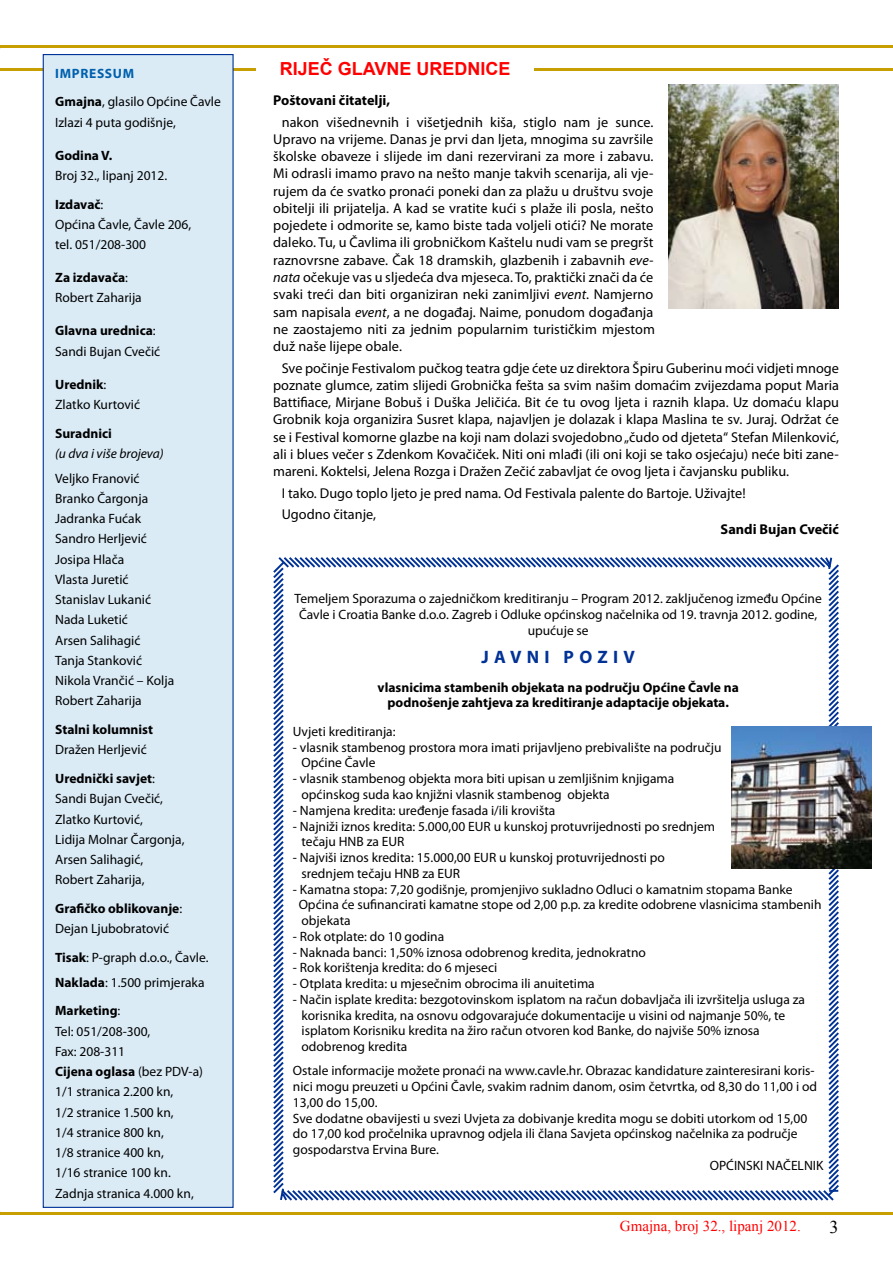
<style>
.page{position:relative;width:893px;height:1263px;background:#fff}
.page>*{position:absolute;margin:0;border:0;box-sizing:border-box;transform-origin:0 0}
.t1{font:700 18px "Arial";color:#f00}
.t2{font:700 18px "Myriad Pro";letter-spacing:.29em;color:#003296}
.t3{font:18px "Times New Roman";color:#000}
.t4{font:15px "Times New Roman";color:#f00}
.t5{font:14.25px/17.2px "Myriad Pro";color:#000;text-align:justify}
.t6{font:700 14.25px "Myriad Pro";color:#000}
.t7{font:13.5px/20.2px "Myriad Pro";color:#000}
.t8{font:700 13.5px/20.2px "Myriad Pro";color:#000}
.t9{font:italic 13.5px "Myriad Pro";color:#000}
.s1{font-weight:700;color:#0060ae}
.s2{font-weight:700}
.s3{font-weight:400}
.s4{font-style:italic}
</style>
<div class="page">
<hr style="left:0;top:46px;width:893px;height:2px;background:#c79f00">
<hr style="left:0;top:1212px;width:893px;height:2px;background:#c79f00">
<hr style="left:0;top:68px;width:893px;height:3px;background:#c79f00">
<svg style="left:273px;top:557px;width:568px;height:644px"></svg>
<div style="left:43px;top:54px;width:191px;height:1154px;background:#daebf6;border:1px solid #003296"></div>
<div style="left:256px;top:60px;width:278px;height:18px;background:#fff"></div>
<img style="left:669px;top:84px;width:170px;height:225px">
<img style="left:731px;top:726px;width:141px;height:142px">
<p class="t7" style="left:55px;top:59px;width:167px;line-height:28.8px"><span class="s1">Impressum<br></span><span class="s2">Gmajna</span>, glasilo Općine Čavle</p>
<p class="t7" style="left:55px;top:112px;width:122px">Izlazi 4 puta godišnje,</p>
<p class="t8" style="left:55px;top:145px;width:59px">Godina V.</p>
<p class="t7" style="left:55px;top:161px;width:114px;line-height:28.8px">Broj 32., lipanj 2012.<br><span class="s2">Izdavač</span>:</p>
<p class="t7" style="left:55px;top:214px;width:138px">Općina Čavle, Čavle 206, tel. 051/208-300</p>
<p class="t7" style="left:55px;top:267px;width:88px"><span class="s2">Za izdavača</span>:<br>Robert Zaharija</p>
<p class="t7" style="left:55px;top:321px;width:107px"><span class="s2">Glavna urednica</span>:<br>Sandi Bujan Cvečić</p>
<p class="t7" style="left:55px;top:374px;width:86px"><span class="s2">Urednik</span>:<br>Zlatko Kurtović</p>
<p class="t8" style="left:55px;top:423px;width:58px">Suradnici</p>
<p class="t9" style="left:55px;top:445px;width:110px">(u dva i više brojeva)</p>
<p class="t7" style="left:55px;top:468px;width:121px">Veljko Franović<br>Branko Čargonja<br>Jadranka Fućak<br>Sandro Herljević<br>Josipa Hlača<br>Vlasta Juretić<br>Stanislav Lukanić<br>Nada Luketić<br>Arsen Salihagić<br>Tanja Stanković<br>Nikola Vrančić – Kolja<br>Robert Zaharija</p>
<p class="t8" style="left:55px;top:719px;width:99px">Stalni kolumnist</p>
<p class="t7" style="left:55px;top:735px;width:101px;line-height:28.8px">Dražen Herljević<br><span class="s2">Urednički savjet</span>:</p>
<p class="t7" style="left:55px;top:788px;width:131px">Sandi Bujan Cvečić,<br>Zlatko Kurtović,<br>Lidija Molnar Čargonja,<br>Arsen Salihagić,<br>Robert Zaharija,</p>
<p class="t8" style="left:55px;top:898px;width:129px">Grafičko oblikovanje<span class="s3">:<br>Dejan Ljubobratović</span></p>
<p class="t7" style="left:55px;top:945px;width:155px;line-height:24.5px"><span class="s2">Tisak</span>: P-graph d.o.o., Čavle.<br><span class="s2">Naklada</span>: 1.500 primjeraka</p>
<p class="t7" style="left:55px;top:1000px;width:149px"><span class="s2">Marketing</span>:<br>Tel: 051/208-300,<br>Fax: 208-311<br><span class="s2">Cijena oglasa</span> (bez PDV-a)<br>1/1 stranica 2.200 kn,<br>1/2 stranice 1.500 kn,<br>1/4 stranice 800 kn,<br>1/8 stranice 400 kn,<br>1/16 stranice 100 kn.<br>Zadnja stranica 4.000 kn,</p>
<h1 class="t1" style="left:280px;top:57px;width:232px">RIJEČ GLAVNE UREDNICE</h1>
<p class="t6" style="left:273px;top:91px;width:119px">Poštovani čitatelji,</p>
<p class="t5" style="left:273px;top:113px;width:383px;text-indent:9px">nakon višednevnih i višetjednih kiša, stiglo nam je sunce.<br>Upravo na vrijeme. Danas je prvi dan ljeta, mnogima su završile školske obaveze i slijede im dani rezervirani za more i zabavu.<br>Mi odrasli imamo pravo na nešto manje takvih scenarija, ali vje&shy;rujem da će svatko pronaći poneki dan za plažu u društvu svoje obitelji ili prijatelja. A kad se vratite kući s plaže ili posla, nešto pojedete i odmorite se, kamo biste tada voljeli otići? Ne morate daleko. Tu, u Čavlima ili grobničkom Kaštelu nudi vam se pregršt raznovrsne zabave. Čak 18 dramskih, glazbenih i zabavnih <span class="s4">eve&shy;nata</span> očekuje vas u sljedeća dva mjeseca. To, praktički znači da će svaki treći dan biti organiziran neki zanimljivi <span class="s4">event</span>. Namjerno sam napisala <span class="s4">event</span>, a ne događaj. Naime, ponudom događanja ne zaostajemo niti za jednim popularnim turističkim mjestom duž naše lijepe obale.</p>
<p class="t5" style="left:273px;top:359px;width:567px;text-indent:9px">Sve počinje Festivalom pučkog teatra gdje ćete uz direktora Špiru Guberinu moći vidjeti mnoge poznate glumce, zatim slijedi Grobnička fešta sa svim našim domaćim zvijezdama poput Maria Battifiace, Mirjane Bobuš i Duška Jeličića. Bit će tu ovog ljeta i raznih klapa. Uz domaću klapu Grobnik koja organizira Susret klapa, najavljen je dolazak i klapa Maslina te sv. Juraj. Održat će se i Festival komorne glazbe na koji nam dolazi svojedobno „čudo od djeteta“ Stefan Milenković, ali i blues večer s Zdenkom Kovačiček. Niti oni mlađi (ili oni koji se tako osjećaju) neće biti zane&shy;mareni. Koktelsi, Jelena Rozga i Dražen Zečić zabavljat će ovog ljeta i čavjansku publiku.</p>
<p class="t5" style="left:282px;top:482px;width:465px;line-height:21.5px">I tako. Dugo toplo ljeto je pred nama. Od Festivala palente do Bartoje. Uživajte!<br>Ugodno čitanje,</p>
<p class="t6" style="left:721px;top:520px;width:120px">Sandi Bujan Cvečić</p>
<p class="t7" style="left:295px;top:590px;width:529px;line-height:15.8px;text-align:center">Temeljem Sporazuma o zajedničkom kreditiranju – Program 2012. zaključenog između Općine<br>Čavle i Croatia Banke d.o.o. Zagreb i Odluke općinskog načelnika od 19. travnja 2012. godine, upućuje se</p>
<h1 class="t2" style="left:482px;top:645px;width:155px">JAVNI POZIV</h1>
<p class="t8" style="left:378px;top:679px;width:363px;line-height:15.8px;text-align:center">vlasnicima stambenih objekata na području Općine Čavle na podnošenje zahtjeva za kreditiranje adaptacije objekata.</p>
<p class="t7" style="left:293px;top:721px;width:104px">Uvjeti kreditiranja:</p>
<p class="t7" style="left:302px;top:739px;width:421px;line-height:15.8px;text-indent:-9px">- vlasnik stambenog prostora mora imati prijavljeno prebivalište na području<br>Općine Čavle</p>
<p class="t7" style="left:302px;top:771px;width:374px;line-height:15.8px;text-indent:-9px">- vlasnik stambenog objekta mora biti upisan u zemljišnim knjigama općinskog suda kao knjižni vlasnik stambenog objekta</p>
<p class="t7" style="left:293px;top:800px;width:264px">- Namjena kredita: uređenje fasada i/ili krovišta</p>
<p class="t7" style="left:302px;top:818px;width:415px;line-height:15.8px;text-indent:-9px">- Najniži iznos kredita: 5.000,00 EUR u kunskoj protuvrijednosti po srednjem tečaju HNB za EUR</p>
<p class="t7" style="left:302px;top:849px;width:365px;line-height:15.8px;text-indent:-9px">- Najviši iznos kredita: 15.000,00 EUR u kunskoj protuvrijednosti po srednjem tečaju HNB za EUR</p>
<p class="t7" style="left:299px;top:881px;width:524px;line-height:15.8px;text-indent:-6px">- Kamatna stopa: 7,20 godišnje, promjenjivo sukladno Odluci o kamatnim stopama Banke<br>Općina će sufinancirati kamatne stope od 2,00 p.p. za kredite odobrene vlasnicima stambenih objekata</p>
<p class="t7" style="left:293px;top:926px;width:153px">- Rok otplate: do 10 godina</p>
<p class="t7" style="left:293px;top:942px;width:354px">- Naknada banci: 1,50% iznosa odobrenog kredita, jednokratno</p>
<p class="t7" style="left:293px;top:957px;width:206px">- Rok korištenja kredita: do 6 mjeseci</p>
<p class="t7" style="left:293px;top:973px;width:303px">- Otplata kredita: u mjesečnim obrocima ili anuitetima</p>
<p class="t7" style="left:302px;top:991px;width:505px;line-height:15.8px;text-indent:-9px">- Način isplate kredita: bezgotovinskom isplatom na račun dobavljača ili izvršitelja usluga za korisnika kredita, na osnovu odgovarajuće dokumentacije u visini od najmanje 50%, te isplatom Korisniku kredita na žiro račun otvoren kod Banke, do najviše 50% iznosa odobrenog kredita</p>
<p class="t7" style="left:293px;top:1060px;width:523px">Ostale informacije možete pronaći na www.cavle.hr. Obrazac kandidature zainteresirani koris-</p>
<p class="t7" style="left:293px;top:1076px;width:526px">nici mogu preuzeti u Općini Čavle, svakim radnim danom, osim četvrtka, od 8,30 do 11,00 i od</p>
<p class="t7" style="left:293px;top:1092px;width:86px">13,00 do 15,00.</p>
<p class="t7" style="left:293px;top:1108px;width:516px">Sve dodatne obavijesti u svezi Uvjeta za dobivanje kredita mogu se dobiti utorkom od 15,00</p>
<p class="t7" style="left:293px;top:1123px;width:506px">do 17,00 kod pročelnika upravnog odjela ili člana Savjeta općinskog načelnika za područje</p>
<p class="t7" style="left:293px;top:1139px;width:148px">gospodarstva Ervina Bure.</p>
<p class="t7" style="left:710px;top:1155px;width:115px">OPĆINSKI NAČELNIK</p>
<p class="t4" style="left:620px;top:1216px;width:182px">Gmajna, broj 32., lipanj 2012.</p>
<h1 class="t3" style="left:830px;top:1215px;width:10px">3</h1>
</div>
